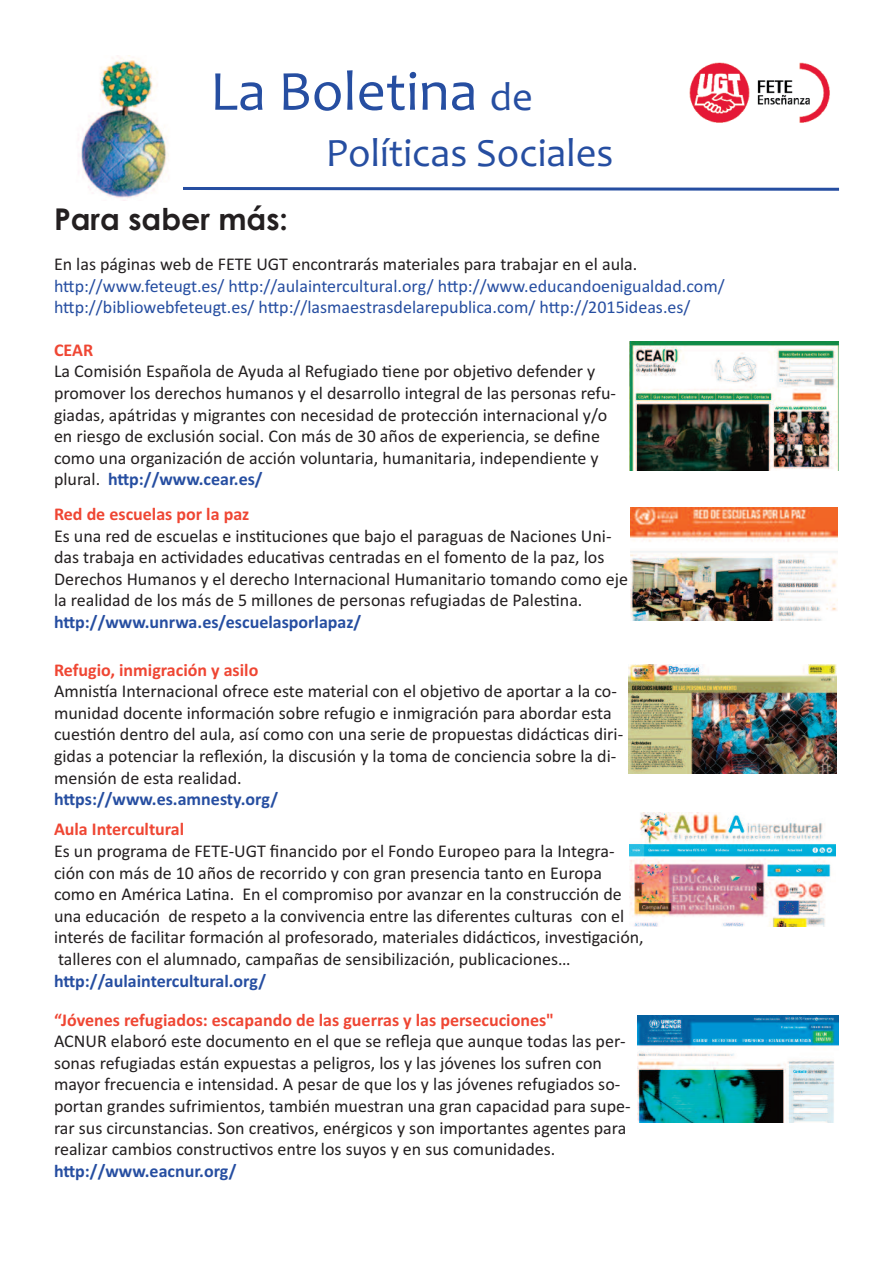
<style>
.page{position:relative;width:893px;height:1263px;background:#fff}
.page>*{position:absolute;margin:0;border:0;box-sizing:border-box;transform-origin:0 0}
.t1{font:57px "Candara";color:#264ea1}
.t2{font:40.5px "Candara";color:#264ea1}
.t3{font:700 30px "Century Gothic";color:#231f20}
.t4{font:18px/21.6px "Calibri";color:#231f20}
.t5{font:18px/21.6px "Calibri";color:#264ea1}
.t6{font:700 18px "Calibri";color:#ef4633}
.t7{font:700 18px "Calibri";color:#264ea1}
.s1{font-size:40.5px}
.s2{font-weight:700;color:#264ea1}
</style>
<div class="page">
<img style="left:689px;top:62px;width:141px;height:61px">
<svg style="left:183px;top:187px;width:657px;height:4px;background:#5b79b8"></svg>
<img style="left:629px;top:664px;width:208px;height:110px">
<img style="left:629px;top:813px;width:207px;height:113px">
<div style="left:628px;top:338px;width:211px;height:133px;background:linear-gradient(to right,#fff,#fff)"></div>
<img style="left:630px;top:342px;width:209px;height:129px">
<img style="left:630px;top:507px;width:207px;height:113px">
<div style="left:638px;top:1014px;width:201px;height:109px;background:#0462a1"></div>
<img style="left:638px;top:1016px;width:200px;height:107px">
<img style="left:78px;top:55px;width:91px;height:146px">
<h1 class="t1" style="left:210px;top:57px;width:324px">La Boletina <span class="s1">de</span></h1>
<h2 class="t2" style="left:326px;top:128px;width:289px">Políticas Sociales</h2>
<h3 class="t3" style="left:54px;top:202px;width:236px">Para saber más:</h3>
<p class="t4" style="left:54px;top:253px;width:585px">En las páginas web de FETE UGT encontrarás materiales para trabajar en el aula.</p>
<p class="t5" style="left:54px;top:275px;width:672px">http://www.feteugt.es/ http://aulaintercultural.org/ http://www.educandoenigualdad.com/ http://bibliowebfeteugt.es/ http://lasmaestrasdelarepublica.com/ http://2015ideas.es/</p>
<p class="t6" style="left:54px;top:339px;width:41px">CEAR</p>
<p class="t4" style="left:54px;top:360px;width:563px">La Comisión Española de Ayuda al Refugiado tiene por objetivo defender y promover los derechos humanos y el desarrollo integral de las personas refu&shy;giadas, apátridas y migrantes con necesidad de protección internacional y/o en riesgo de exclusión social. Con más de 30 años de experiencia, se define como una organización de acción voluntaria, humanitaria, independiente y plural. <span class="s2">http://www.cear.es/</span></p>
<p class="t6" style="left:54px;top:503px;width:197px">Red de escuelas por la paz</p>
<p class="t4" style="left:54px;top:524px;width:575px">Es una red de escuelas e instituciones que bajo el paraguas de Naciones Uni&shy;das trabaja en actividades educativas centradas en el fomento de la paz, los Derechos Humanos y el derecho Internacional Humanitario tomando como eje la realidad de los más de 5 millones de personas refugiadas de Palestina.</p>
<p class="t7" style="left:54px;top:611px;width:309px">http://www.unrwa.es/escuelasporlapaz/</p>
<p class="t6" style="left:54px;top:659px;width:206px">Refugio, inmigración y asilo</p>
<p class="t4" style="left:54px;top:680px;width:571px">Amnistía Internacional ofrece este material con el objetivo de aportar a la co&shy;munidad docente información sobre refugio e inmigración para abordar esta cuestión dentro del aula, así como con una serie de propuestas didácticas diri&shy;gidas a potenciar la reflexión, la discusión y la toma de conciencia sobre la di&shy;mensión de esta realidad.</p>
<p class="t7" style="left:54px;top:788px;width:226px">https://www.es.amnesty.org/</p>
<p class="t6" style="left:54px;top:819px;width:132px">Aula Intercultural</p>
<p class="t4" style="left:54px;top:840px;width:591px">Es un programa de FETE-UGT financido por el Fondo Europeo para la Integra&shy;ción con más de 10 años de recorrido y con gran presencia tanto en Europa como en América Latina. En el compromiso por avanzar en la construcción de una educación de respeto a la convivencia entre las diferentes culturas con el interés de facilitar formación al profesorado, materiales didácticos, investigación, talleres con el alumnado, campañas de sensibilización, publicaciones…</p>
<p class="t7" style="left:54px;top:970px;width:214px">http://aulaintercultural.org/</p>
<p class="t6" style="left:54px;top:1009px;width:502px">“Jóvenes refugiados: escapando de las guerras y las persecuciones"</p>
<p class="t4" style="left:54px;top:1030px;width:578px">ACNUR elaboró este documento en el que se refleja que aunque todas las per&shy;sonas refugiadas están expuestas a peligros, los y las jóvenes los sufren con mayor frecuencia e intensidad. A pesar de que los y las jóvenes refugiados so&shy;portan grandes sufrimientos, también muestran una gran capacidad para supe&shy;rar sus circunstancias. Son creativos, enérgicos y son importantes agentes para realizar cambios constructivos entre los suyos y en sus comunidades.</p>
<p class="t7" style="left:54px;top:1160px;width:184px">http://www.eacnur.org/</p>
</div>
